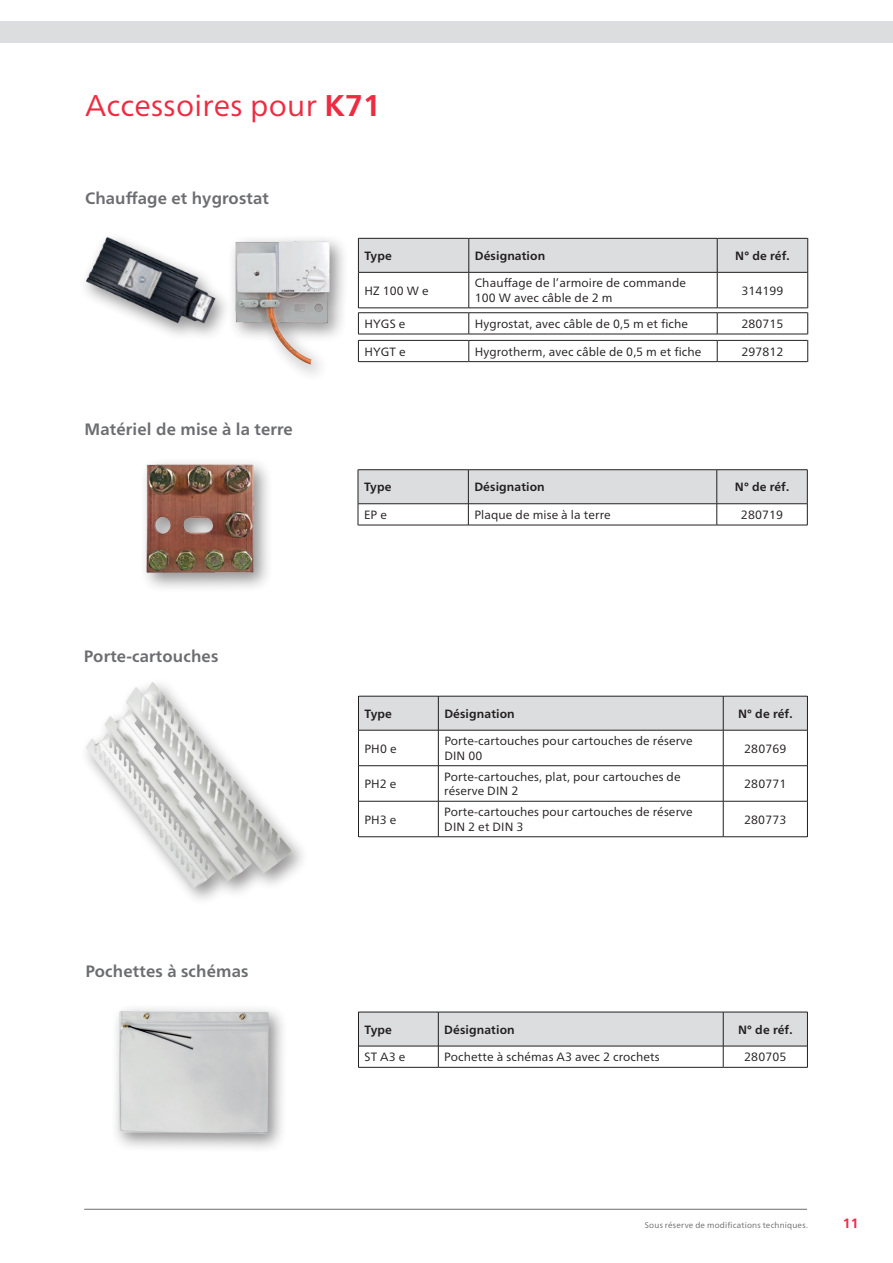
<style>
.page{position:relative;width:893px;height:1263px;background:#fff}
.page>*{position:absolute;margin:0;border:0;box-sizing:border-box;transform-origin:0 0}
.t1{font:30px "Frutiger Neue LTW1 G";letter-spacing:.01em;color:#ed2c42}
.t2{font:700 16.5px "Frutiger Neue LTW1 G";letter-spacing:.01em;color:#6c6d70}
.t3{font:700 13.5px "Frutiger Neue LTW1 G";color:#ed2c42}
.t4{font:12px/14.4px "Frutiger Neue LTW1 G";letter-spacing:.01em;color:#231f20}
.t5{font:700 12px "Frutiger Neue LTW1 G";letter-spacing:.01em;color:#231f20}
.t6{font:8.25px "Frutiger Neue LTW1 G";letter-spacing:.02em;color:#6c6d70}
.s1{font-weight:700}
</style>
<div class="page">
<hr style="left:84px;top:1209px;width:723px;height:1px;background:#6c6d70">
<div style="left:0;top:21px;width:893px;height:22px;background:#dcdddf"></div>
<div style="left:359px;top:697px;width:448px;height:33px;background:#dcdddf"></div>
<svg style="left:359px;top:731px;width:448px;height:105px"></svg>
<hr style="left:438px;top:696px;width:285px;height:1px;background:#231f20">
<hr style="left:438px;top:696px;width:1px;height:34px;background:#231f20">
<hr style="left:723px;top:696px;width:84px;height:1px;background:#231f20">
<hr style="left:723px;top:696px;width:1px;height:34px;background:#231f20">
<hr style="left:807px;top:730px;width:1px;height:36px;background:#231f20">
<hr style="left:807px;top:766px;width:1px;height:35px;background:#231f20">
<hr style="left:807px;top:801px;width:1px;height:36px;background:#231f20">
<hr style="left:438px;top:765px;width:285px;height:1px;background:#231f20">
<hr style="left:723px;top:765px;width:84px;height:1px;background:#231f20">
<hr style="left:438px;top:801px;width:285px;height:1px;background:#231f20">
<hr style="left:723px;top:801px;width:84px;height:1px;background:#231f20">
<hr style="left:438px;top:836px;width:285px;height:1px;background:#231f20">
<hr style="left:723px;top:836px;width:84px;height:1px;background:#231f20">
<hr style="left:359px;top:765px;width:79px;height:1px;background:#231f20">
<hr style="left:359px;top:801px;width:79px;height:1px;background:#231f20">
<hr style="left:359px;top:836px;width:79px;height:1px;background:#231f20">
<hr style="left:438px;top:730px;width:285px;height:1px;background:#231f20">
<hr style="left:723px;top:730px;width:84px;height:1px;background:#231f20">
<hr style="left:807px;top:696px;width:1px;height:34px;background:#231f20">
<hr style="left:359px;top:696px;width:79px;height:1px;background:#231f20">
<hr style="left:358px;top:696px;width:1px;height:34px;background:#231f20">
<hr style="left:359px;top:730px;width:79px;height:1px;background:#231f20">
<hr style="left:358px;top:730px;width:1px;height:36px;background:#231f20">
<hr style="left:438px;top:730px;width:1px;height:36px;background:#231f20">
<hr style="left:723px;top:730px;width:1px;height:36px;background:#231f20">
<hr style="left:358px;top:766px;width:1px;height:35px;background:#231f20">
<hr style="left:438px;top:766px;width:1px;height:35px;background:#231f20">
<hr style="left:723px;top:766px;width:1px;height:35px;background:#231f20">
<hr style="left:358px;top:801px;width:1px;height:36px;background:#231f20">
<hr style="left:438px;top:801px;width:1px;height:36px;background:#231f20">
<hr style="left:723px;top:801px;width:1px;height:36px;background:#231f20">
<hr style="left:469px;top:334px;width:248px;height:1px;background:#231f20">
<hr style="left:717px;top:334px;width:91px;height:1px;background:#231f20">
<hr style="left:359px;top:334px;width:110px;height:1px;background:#231f20">
<svg style="left:407px;top:238px;width:401px;height:96px"></svg>
<svg style="left:407px;top:340px;width:401px;height:22px"></svg>
<hr style="left:469px;top:469px;width:248px;height:1px;background:#231f20">
<hr style="left:468px;top:469px;width:1px;height:35px;background:#231f20">
<hr style="left:717px;top:469px;width:90px;height:1px;background:#231f20">
<hr style="left:469px;top:525px;width:248px;height:1px;background:#231f20">
<hr style="left:717px;top:525px;width:90px;height:1px;background:#231f20">
<hr style="left:358px;top:525px;width:110px;height:1px;background:#231f20">
<hr style="left:807px;top:469px;width:1px;height:35px;background:#231f20">
<hr style="left:358px;top:469px;width:110px;height:1px;background:#231f20">
<svg style="left:358px;top:470px;width:450px;height:55px"></svg>
<div style="left:139px;top:456px;width:135px;height:137px;background:#fbfbfb"></div>
<img style="left:146px;top:463px;width:121px;height:124px">
<img style="left:85px;top:236px;width:136px;height:100px">
<img style="left:223px;top:237px;width:184px;height:138px">
<div style="left:79px;top:675px;width:231px;height:232px;background:#231f20;opacity:.5"></div>
<img style="left:126px;top:683px;width:166px;height:191px">
<hr style="left:438px;top:1067px;width:285px;height:1px;background:#231f20">
<hr style="left:723px;top:1067px;width:84px;height:1px;background:#231f20">
<hr style="left:359px;top:1067px;width:79px;height:1px;background:#231f20">
<svg style="left:358px;top:1012px;width:450px;height:55px"></svg>
<div style="left:110px;top:1003px;width:179px;height:151px;background:#231f20;opacity:.5"></div>
<img style="left:118px;top:1011px;width:151px;height:123px">
<h1 class="t1" style="left:85px;top:84px;width:298px">Accessoires pour <span class="s1">K71</span></h1>
<h2 class="t2" style="left:85px;top:186px;width:185px">Chauffage et hygrostat</h2>
<h2 class="t2" style="left:85px;top:418px;width:210px">Matériel de mise à la terre</h2>
<h2 class="t2" style="left:84px;top:644px;width:136px">Porte-cartouches</h2>
<h2 class="t2" style="left:85px;top:959px;width:165px">Pochettes à schémas</h2>
<p class="t5" style="left:364px;top:247px;width:29px">Type</p>
<p class="t5" style="left:475px;top:247px;width:72px">Désignation</p>
<p class="t5" style="left:735px;top:247px;width:56px">N° de réf.</p>
<p class="t4" style="left:364px;top:282px;width:66px">HZ 100 W e</p>
<p class="t4" style="left:475px;top:275px;width:213px">Chauffage de l’armoire de commande<br>100 W avec câble de 2 m</p>
<p class="t4" style="left:741px;top:282px;width:44px">314199</p>
<p class="t4" style="left:364px;top:316px;width:43px">HYGS e</p>
<p class="t4" style="left:475px;top:316px;width:215px">Hygrostat, avec câble de 0,5 m et fiche</p>
<p class="t4" style="left:741px;top:316px;width:44px">280715</p>
<p class="t4" style="left:364px;top:343px;width:43px">HYGT e</p>
<p class="t4" style="left:475px;top:343px;width:228px">Hygrotherm, avec câble de 0,5 m et fiche</p>
<p class="t4" style="left:741px;top:343px;width:44px">297812</p>
<p class="t5" style="left:364px;top:478px;width:29px">Type</p>
<p class="t5" style="left:474px;top:478px;width:72px">Désignation</p>
<p class="t5" style="left:735px;top:478px;width:56px">N° de réf.</p>
<p class="t4" style="left:364px;top:507px;width:24px">EP e</p>
<p class="t4" style="left:474px;top:507px;width:138px">Plaque de mise à la terre</p>
<p class="t4" style="left:741px;top:507px;width:44px">280719</p>
<p class="t5" style="left:364px;top:705px;width:29px">Type</p>
<p class="t5" style="left:444px;top:705px;width:72px">Désignation</p>
<p class="t5" style="left:738px;top:705px;width:56px">N° de réf.</p>
<p class="t4" style="left:364px;top:740px;width:34px">PH0 e</p>
<p class="t4" style="left:444px;top:733px;width:250px">Porte-cartouches pour cartouches de réserve<br>DIN 00</p>
<p class="t4" style="left:744px;top:740px;width:44px">280769</p>
<p class="t4" style="left:364px;top:776px;width:34px">PH2 e</p>
<p class="t4" style="left:444px;top:768px;width:238px">Porte-cartouches, plat, pour cartouches de réserve DIN 2</p>
<p class="t4" style="left:744px;top:776px;width:44px">280771</p>
<p class="t4" style="left:364px;top:811px;width:34px">PH3 e</p>
<p class="t4" style="left:444px;top:804px;width:250px">Porte-cartouches pour cartouches de réserve<br>DIN 2 et DIN 3</p>
<p class="t4" style="left:744px;top:811px;width:44px">280773</p>
<p class="t5" style="left:364px;top:1021px;width:29px">Type</p>
<p class="t5" style="left:444px;top:1021px;width:72px">Désignation</p>
<p class="t5" style="left:738px;top:1021px;width:56px">N° de réf.</p>
<p class="t4" style="left:364px;top:1049px;width:42px">ST A3 e</p>
<p class="t4" style="left:444px;top:1049px;width:217px">Pochette à schémas A3 avec 2 crochets</p>
<p class="t4" style="left:744px;top:1049px;width:44px">280705</p>
<p class="t6" style="left:645px;top:1219px;width:165px">Sous réserve de modifications techniques.</p>
<p class="t3" style="left:843px;top:1213px;width:18px">11</p>
</div>
